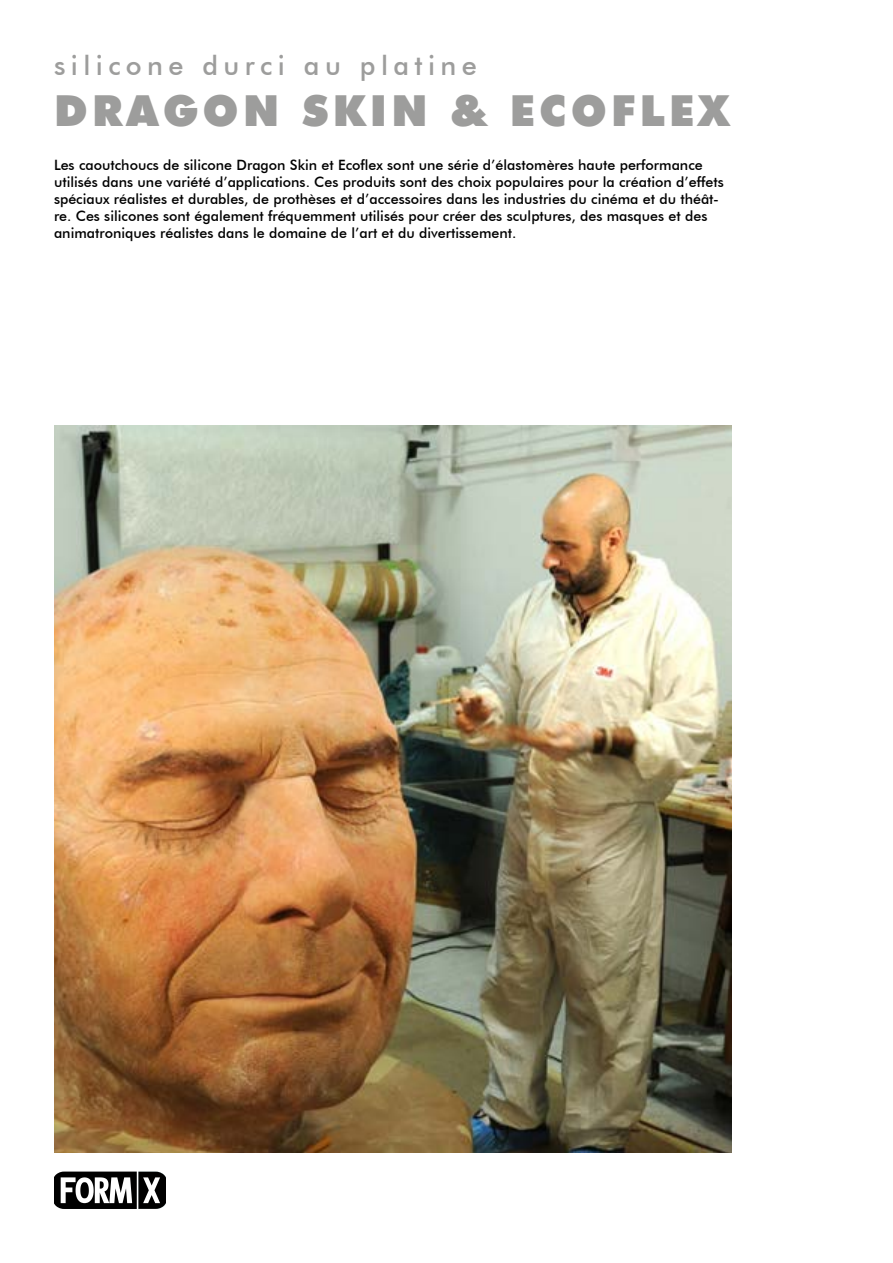
<style>
.page{position:relative;width:893px;height:1263px;background:#fff}
.page>*{position:absolute;margin:0;border:0;box-sizing:border-box;transform-origin:0 0}
.t1{font:900 42.75px "Futura BT";letter-spacing:.1em;color:#9d9d9c}
.t2{font:500 27px "Futura BT";letter-spacing:.2em;color:#9d9d9c}
.t3{font:500 14.25px/17.1px "Futura BT";color:#000}
</style>
<div class="page">
<svg style="left:54px;top:1171px;width:112px;height:38px"></svg>
<img style="left:54px;top:426px;width:677px;height:726px">
<h2 class="t2" style="left:54px;top:49px;width:424px">silicone durci au platine</h2>
<h1 class="t1" style="left:54px;top:85px;width:676px">DRAGON SKIN &amp; ECOFLEX</h1>
<p class="t3" style="left:54px;top:156px;width:671px">Les caoutchoucs de silicone Dragon Skin et Ecoflex sont une série d’élastomères haute performance utilisés dans une variété d’applications. Ces produits sont des choix populaires pour la création d’effets spéciaux réalistes et durables, de prothèses et d’accessoires dans les industries du cinéma et du théât&shy;re. Ces silicones sont également fréquemment utilisés pour créer des sculptures, des masques et des animatroniques réalistes dans le domaine de l’art et du divertissement.</p>
</div>
